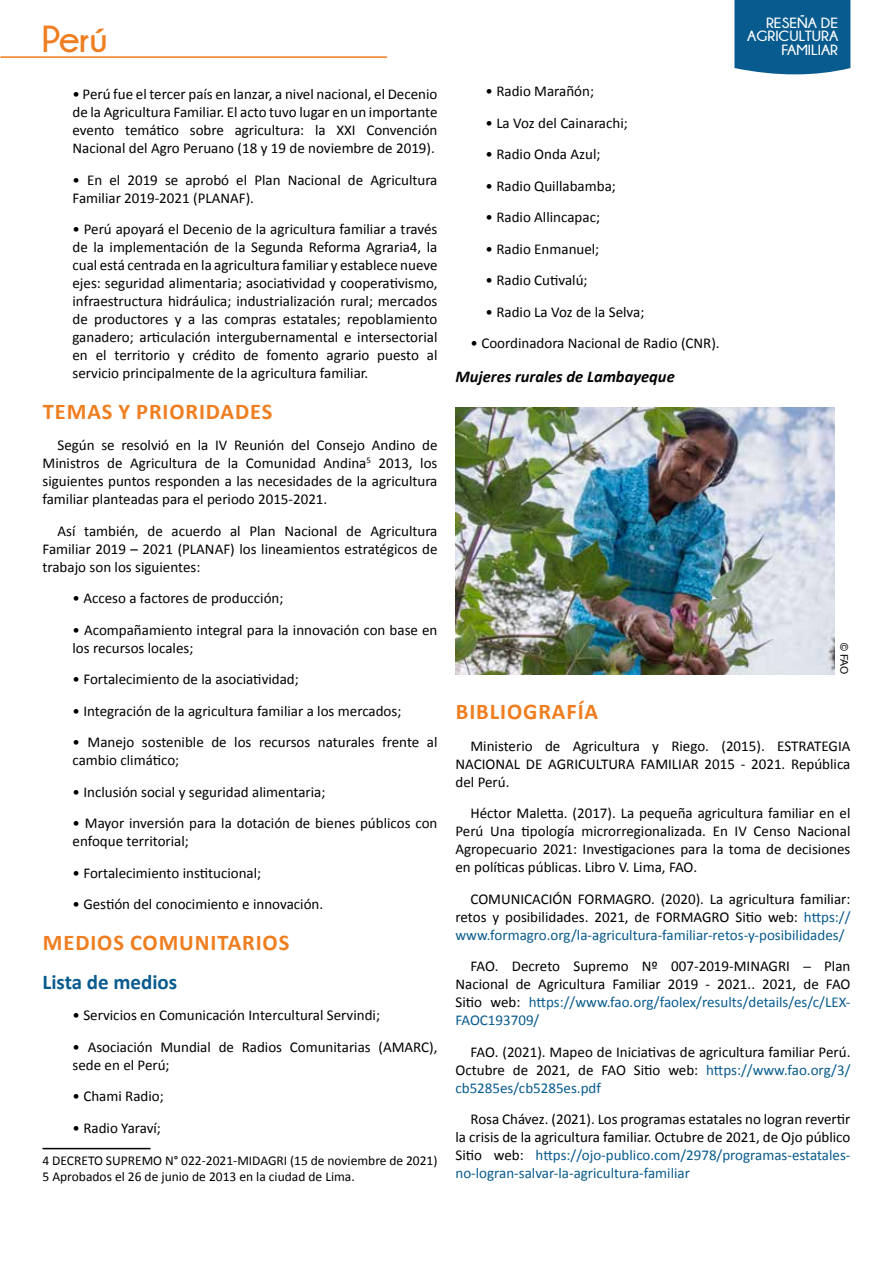
<style>
.page{position:relative;width:893px;height:1263px;background:#fff}
.page>*{position:absolute;margin:0;border:0;box-sizing:border-box;transform-origin:0 0}
.t1{font:700 37.5px "Champagne&Limousines";color:#ef7e20}
.t2{font:700 22.5px "Calibri";letter-spacing:.04em;color:#ef7e20}
.t3{font:700 21px "Calibri";color:#085b8e}
.t4{font:italic 700 16.5px "Calibri";color:#000}
.t5{font:15px/18px "Calibri";color:#000;text-align:justify}
.t6{font:700 14.85px/13.8px "Champagne&Limousines";color:#fff;text-align:right;scale:1.06 1}
.t7{font:13.5px/16.2px "Calibri";color:#000}
.t8{font:10.5px "Arial";color:#000}
.s1{color:#085b8e}
</style>
<div class="page">
<hr style="left:1px;top:56px;width:386px;height:2px;background:#ef7d1e">
<div style="left:734px;top:0;width:116px;height:75px;background:#085b8e"></div>
<hr style="left:43px;top:1148px;width:108px;height:1px;background:#000">
<img style="left:455px;top:408px;width:380px;height:267px">
<h1 class="t1" style="left:42px;top:18px;width:67px">Perú</h1>
<p class="t6" style="left:747px;top:15px;width:87px">RESEÑA DE<br>AGRICULTURA<br>FAMILIAR</p>
<p class="t5" style="left:73px;top:85px;width:366px">• Perú fue el tercer país en lanzar, a nivel nacional, el Decenio de la Agricultura Familiar. El acto tuvo lugar en un importante evento temático sobre agricultura: la XXI Convención Nacional del Agro Peruano (18 y 19 de noviembre de 2019).</p>
<p class="t5" style="left:73px;top:171px;width:366px">• En el 2019 se aprobó el Plan Nacional de Agricultura<br>Familiar 2019-2021 (PLANAF).</p>
<p class="t5" style="left:73px;top:220px;width:366px">• Perú apoyará el Decenio de la agricultura familiar a través de la implementación de la Segunda Reforma Agraria4, la cual está centrada en la agricultura familiar y establece nueve ejes: seguridad alimentaria; asociatividad y cooperativismo, infraestructura hidráulica; industrialización rural; mercados de productores y a las compras estatales; repoblamiento ganadero; articulación intergubernamental e intersectorial en el territorio y crédito de fomento agrario puesto al servicio principalmente de la agricultura familiar.</p>
<h2 class="t2" style="left:43px;top:397px;width:231px">TEMAS Y PRIORIDADES</h2>
<p class="t5" style="left:43px;top:436px;width:396px;text-indent:15px">Según se resolvió en la IV Reunión del Consejo Andino de Ministros de Agricultura de la Comunidad Andina<sup>5</sup> 2013, los siguientes puntos responden a las necesidades de la agricultura familiar planteadas para el periodo 2015-2021.</p>
<p class="t5" style="left:43px;top:522px;width:396px;text-indent:15px">Así también, de acuerdo al Plan Nacional de Agricultura Familiar 2019 – 2021 (PLANAF) los lineamientos estratégicos de trabajo son los siguientes:</p>
<p class="t5" style="left:73px;top:589px;width:212px">• Acceso a factores de producción;</p>
<p class="t5" style="left:73px;top:621px;width:366px">• Acompañamiento integral para la innovación con base en los recursos locales;</p>
<p class="t5" style="left:73px;top:670px;width:228px">• Fortalecimiento de la asociatividad;</p>
<p class="t5" style="left:73px;top:702px;width:330px">• Integración de la agricultura familiar a los mercados;</p>
<p class="t5" style="left:73px;top:733px;width:366px">• Manejo sostenible de los recursos naturales frente al cambio climático;</p>
<p class="t5" style="left:73px;top:783px;width:254px">• Inclusión social y seguridad alimentaria;</p>
<p class="t5" style="left:73px;top:814px;width:366px">• Mayor inversión para la dotación de bienes públicos con enfoque territorial;</p>
<p class="t5" style="left:73px;top:864px;width:190px">• Fortalecimiento institucional;</p>
<p class="t5" style="left:73px;top:895px;width:252px">• Gestión del conocimiento e innovación.</p>
<h2 class="t2" style="left:43px;top:928px;width:248px">MEDIOS COMUNITARIOS</h2>
<h3 class="t3" style="left:43px;top:968px;width:136px">Lista de medios</h3>
<p class="t5" style="left:73px;top:1006px;width:309px">• Servicios en Comunicación Intercultural Servindi;</p>
<p class="t5" style="left:73px;top:1038px;width:366px">• Asociación Mundial de Radios Comunitarias (AMARC), sede en el Perú;</p>
<p class="t5" style="left:73px;top:1087px;width:93px">• Chami Radio;</p>
<p class="t5" style="left:73px;top:1119px;width:90px">• Radio Yaraví;</p>
<p class="t7" style="left:43px;top:1152px;width:396px">4 DECRETO SUPREMO N° 022-2021-MIDAGRI (15 de noviembre de 2021)<br>5 Aprobados el 26 de junio de 2013 en la ciudad de Lima.</p>
<p class="t5" style="left:485px;top:82px;width:110px">• Radio Marañón;</p>
<p class="t5" style="left:485px;top:114px;width:144px">• La Voz del Cainarachi;</p>
<p class="t5" style="left:485px;top:145px;width:116px">• Radio Onda Azul;</p>
<p class="t5" style="left:485px;top:177px;width:132px">• Radio Quillabamba;</p>
<p class="t5" style="left:485px;top:208px;width:116px">• Radio Allincapac;</p>
<p class="t5" style="left:485px;top:240px;width:115px">• Radio Enmanuel;</p>
<p class="t5" style="left:485px;top:271px;width:104px">• Radio Cutivalú;</p>
<p class="t5" style="left:485px;top:303px;width:160px">• Radio La Voz de la Selva;</p>
<p class="t5" style="left:470px;top:334px;width:251px">• Coordinadora Nacional de Radio (CNR).</p>
<p class="t4" style="left:455px;top:366px;width:221px">Mujeres rurales de Lambayeque</p>
<p class="t8" style="left:851px;top:643px;width:33px;rotate:90deg">© FAO</p>
<h2 class="t2" style="left:456px;top:697px;width:144px">BIBLIOGRAFÍA</h2>
<p class="t5" style="left:455px;top:737px;width:396px;text-indent:15px">Ministerio de Agricultura y Riego. (2015). ESTRATEGIA NACIONAL DE AGRICULTURA FAMILIAR 2015 - 2021. República del Perú.</p>
<p class="t5" style="left:455px;top:804px;width:396px;text-indent:15px">Héctor Maletta. (2017). La pequeña agricultura familiar en el Perú Una tipología microrregionalizada. En IV Censo Nacional Agropecuario 2021: Investigaciones para la toma de decisiones en políticas públicas. Libro V. Lima, FAO.</p>
<p class="t5" style="left:455px;top:890px;width:396px;text-indent:15px">COMUNICACIÓN FORMAGRO. (2020). La agricultura familiar: retos y posibilidades. 2021, de FORMAGRO Sitio web: <span class="s1">https:// www.formagro.org/la-agricultura-familiar-retos-y-posibilidades/</span></p>
<p class="t5" style="left:455px;top:957px;width:396px;text-indent:15px">FAO. Decreto Supremo Nº 007-2019-MINAGRI ─ Plan Nacional de Agricultura Familiar 2019 - 2021.. 2021, de FAO Sitio web: <span class="s1">https://www.fao.org/faolex/results/details/es/c/LEX-FAOC193709/</span></p>
<p class="t5" style="left:455px;top:1043px;width:396px;text-indent:15px">FAO. (2021). Mapeo de Iniciativas de agricultura familiar Perú.<br>Octubre de 2021, de FAO Sitio web: <span class="s1">https://www.fao.org/3/ cb5285es/cb5285es.pdf</span></p>
<p class="t5" style="left:455px;top:1110px;width:396px;text-indent:15px">Rosa Chávez. (2021). Los programas estatales no logran revertir la crisis de la agricultura familiar. Octubre de 2021, de Ojo público Sitio web: <span class="s1">https://ojo-publico.com/2978/programas-estatales&shy;no-logran-salvar-la-agricultura-familiar</span></p>
</div>
